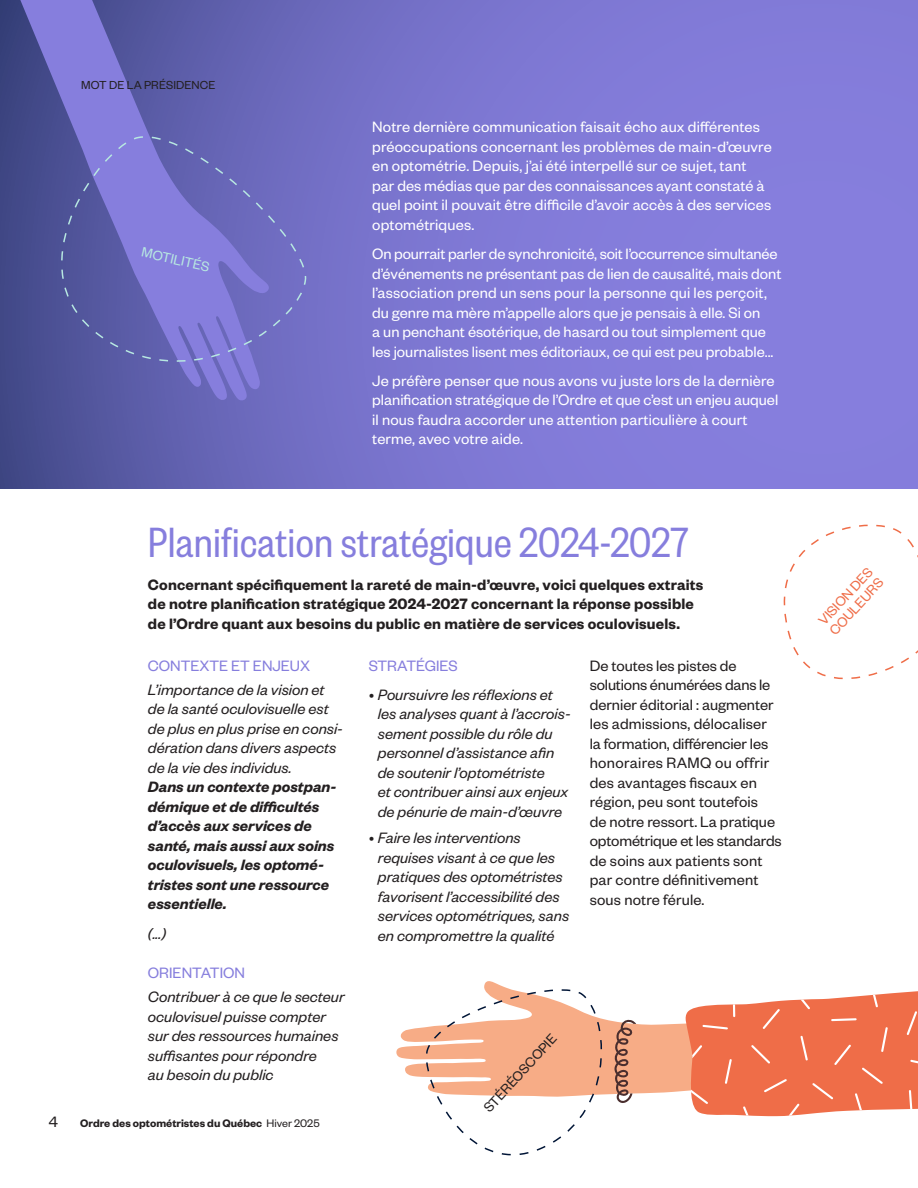
<style>
.page{position:relative;width:918px;height:1188px;background:#fff}
.page>*{position:absolute;margin:0;border:0;box-sizing:border-box;transform-origin:0 0}
.Titre_-_Petit{font:46.5px "Founders Grotesk Cond";letter-spacing:.005em;color:#867edd}
.Body_11_13{font:16.5px/19.5px "Founders Grotesk";letter-spacing:.005em;color:#fff}
.Bullet_Points{font:italic 16.5px/19.5px "Founders Grotesk";color:#231f20}
.Body_11_13-2{font:16.5px/19.5px "Founders Grotesk";letter-spacing:.005em;color:#231f20}
.Body_11_13-3{font:italic 600 16.5px/19.5px "Founders Grotesk";color:#231f20}
.Body_11_13-4{font:600 16.5px/19.5px "Founders Grotesk";letter-spacing:.01em;color:#231f20}
.Body_11_13-5{font:italic 16.5px/19.5px "Founders Grotesk";color:#231f20}
.Sous-titre__Titres_sous-sections{font:16.5px "Founders Grotesk";color:#867edd}
.Body_11_13-6{font:16.5px "Founders Grotesk";color:#867edd}
.Body_11_13-7{font:15px/15.1px "Founders Grotesk";color:#ef6d48}
.Body_11_13-8{font:15px "Founders Grotesk";color:#231f20}
.Body_11_13-9{font:15px "Founders Grotesk";color:#b7e8e1}
.Titre_de_section{font:12.75px "Founders Grotesk";letter-spacing:.015em;color:#231f20}
.t1{font:600 12px "Founders Grotesk";color:#231f20}
.s1{font-weight:400}
</style>
<div class="page">
<svg style="left:0;top:0;width:918px;height:488px;background:#7c76d1"></svg>
<svg style="left:5px;top:0;width:265px;height:401px;background:#5e5fac"></svg>
<svg style="left:396px;top:981px;width:287px;height:113px"></svg>
<svg style="left:683px;top:991px;width:235px;height:125px;background:#f18262"></svg>
<svg style="left:24px;top:135px;width:281px;height:257px;background:#595ba4"></svg>
<svg style="left:94px;top:135px;width:213px;height:205px;background:#7470c6"></svg>
<svg style="left:425px;top:986px;width:211px;height:170px"></svg>
<svg style="left:783px;top:524px;width:135px;height:156px"></svg>
<p class="Titre_de_section" style="left:81px;top:77px;width:136px">MOT DE LA PRÉSIDENCE</p>
<p class="Body_11_13-9" style="left:144px;top:243px;width:71px;rotate:12deg">MOTILITÉS</p>
<p class="Body_11_13" style="left:372px;top:117px;width:401px">Notre dernière communication faisait écho aux différentes préoccupations concernant les problèmes de main-d’œuvre en optométrie. Depuis, j’ai été interpellé sur ce sujet, tant par des médias que par des connaissances ayant constaté à quel point il pouvait être difficile d’avoir accès à des services optométriques.</p>
<p class="Body_11_13" style="left:372px;top:243px;width:411px">On pourrait parler de synchronicité, soit l’occurrence simultanée d’événements ne présentant pas de lien de causalité, mais dont l’association prend un sens pour la personne qui les perçoit, du genre ma mère m’appelle alors que je pensais à elle. Si on<br>a un penchant ésotérique, de hasard ou tout simplement que les journalistes lisent mes éditoriaux, ce qui est peu probable...</p>
<p class="Body_11_13" style="left:372px;top:370px;width:408px">Je préfère penser que nous avons vu juste lors de la dernière planification stratégique de l’Ordre et que c’est un enjeu auquel il nous faudra accorder une attention particulière à court terme, avec votre aide.</p>
<p class="Titre_-_Petit" style="left:148px;top:516px;width:542px">Planification stratégique 2024-2027</p>
<p class="Body_11_13-4" style="left:148px;top:574px;width:557px">Concernant spécifiquement la rareté de main-d’œuvre, voici quelques extraits de notre planification stratégique 2024-2027 concernant la réponse possible de l’Ordre quant aux besoins du public en matière de services oculovisuels.</p>
<p class="Sous-titre__Titres_sous-sections" style="left:148px;top:655px;width:164px">CONTEXTE ET ENJEUX</p>
<p class="Body_11_13-3" style="left:148px;top:679px;width:197px"><span class="s1">L’importance de la vision et de la santé oculovisuelle est de plus en plus prise en consi&shy;dération dans divers aspects de la vie des individus.<br></span>Dans un contexte postpan&shy;démique et de difficultés d’accès aux services de santé, mais aussi aux soins oculovisuels, les optomé&shy;tristes sont une ressource essentielle.</p>
<p class="Body_11_13-5" style="left:148px;top:923px;width:20px">(...)</p>
<p class="Sous-titre__Titres_sous-sections" style="left:148px;top:962px;width:99px">ORIENTATION</p>
<p class="Body_11_13-5" style="left:148px;top:986px;width:198px">Contribuer à ce que le secteur oculovisuel puisse compter sur des ressources humaines suffisantes pour répondre<br>au besoin du public</p>
<p class="Body_11_13-6" style="left:369px;top:655px;width:90px">STRATÉGIES</p>
<p class="Bullet_Points" style="left:378px;top:684px;width:194px;text-indent:-9px">• Poursuivre les réflexions et les analyses quant à l’accrois&shy;sement possible du rôle du personnel d’assistance afin de soutenir l’optométriste<br>et contribuer ainsi aux enjeux de pénurie de main-d’œuvre</p>
<p class="Bullet_Points" style="left:378px;top:827px;width:193px;text-indent:-9px">• Faire les interventions requises visant à ce que les pratiques des optométristes favorisent l’accessibilité des services optométriques, sans en compromettre la qualité</p>
<p class="Body_11_13-2" style="left:590px;top:655px;width:193px">De toutes les pistes de solutions énumérées dans le dernier éditorial : augmenter les admissions, délocaliser la formation, différencier les honoraires RAMQ ou offrir des avantages fiscaux en région, peu sont toutefois<br>de notre ressort. La pratique optométrique et les standards de soins aux patients sont par contre définitivement sous notre férule.</p>
<p class="Body_11_13-8" style="left:480px;top:1104px;width:102px;rotate:-48deg">STÉRÉOSCOPIE</p>
<p class="Body_11_13-2" style="left:49px;top:1111px;width:11px">4</p>
<p class="t1" style="left:80px;top:1115px;width:241px">Ordre des optométristes du Québec <span class="s1">Hiver 2025</span></p>
<p class="Body_11_13-7" style="left:815px;top:618px;width:74px;rotate:-48deg">VISION DES<br>COULEURS</p>
</div>
